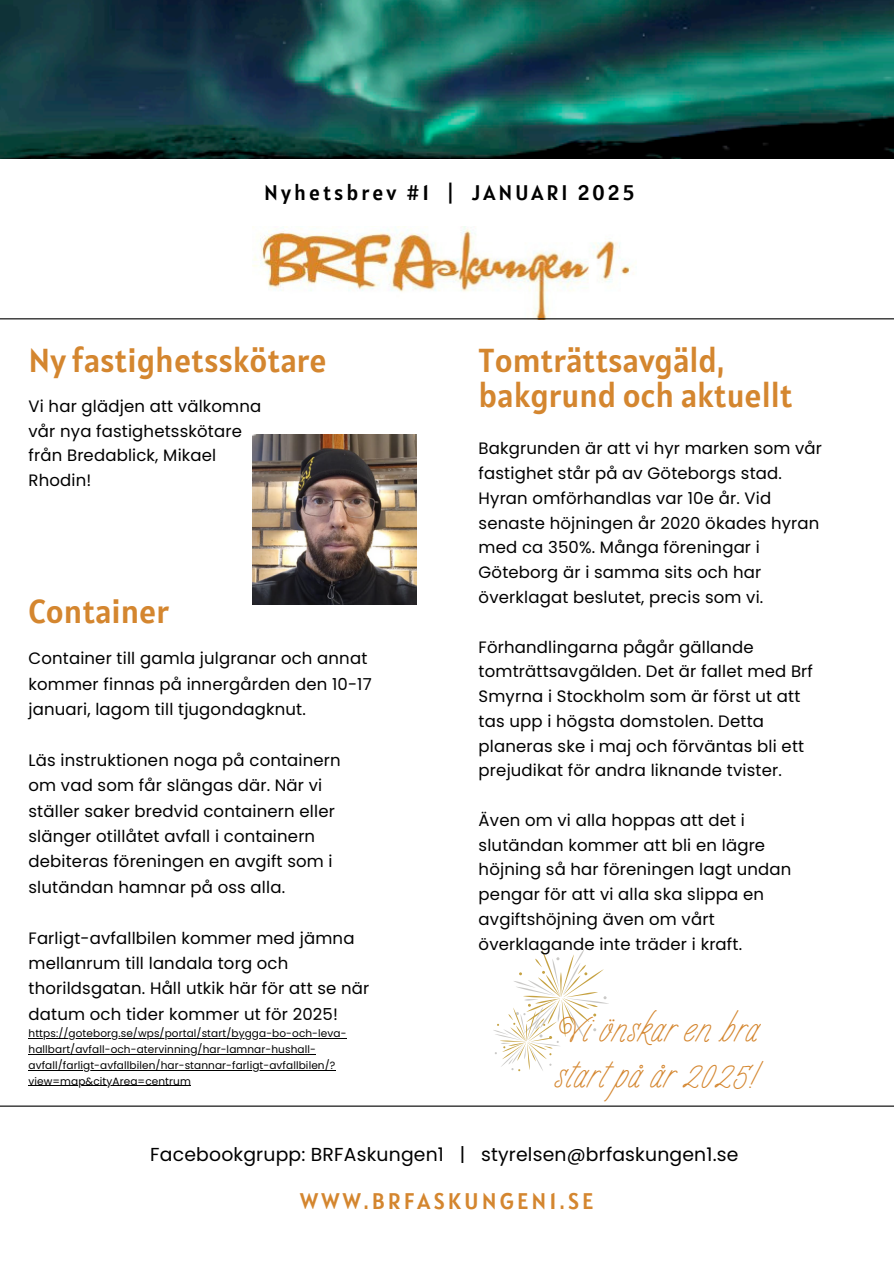
<style>
.page{position:relative;width:894px;height:1264px;background:#fff}
.page>*{position:absolute;margin:0;border:0;box-sizing:border-box;transform-origin:0 0}
.t1{font:33px/34.8px "Alatsi";color:#d4862f}
.t2{font:33px/46.2px "Distillery Script";color:#d4862f}
.t3{font:22.5px "Alatsi";letter-spacing:.14em;color:#d4862f}
.t4{font:21px "Alatsi";letter-spacing:.145em;color:#000}
.t5{font:18.75px "Poppins";letter-spacing:.01em;color:#000}
.t6{font:16.5px/24.8px "Poppins";letter-spacing:.01em;color:#000}
.t7{font:10.5px "Poppins";letter-spacing:.01em;color:#000}
</style>
<div class="page">
<img style="left:252px;top:227px;width:382px;height:91px">
<hr style="left:0;top:318px;width:893px;height:1px;background:#000">
<hr style="left:0;top:1105px;width:893px;height:1px;background:#000">
<img style="left:0;top:0;width:893px;height:158px">
<hr style="left:0;top:158px;width:893px;height:1px;background:#000">
<svg style="left:493px;top:949px;width:115px;height:122px"></svg>
<img style="left:252px;top:435px;width:165px;height:170px">
<hr style="left:29px;top:1038px;width:317px;height:1px;background:#000">
<hr style="left:29px;top:1053px;width:287px;height:1px;background:#000">
<hr style="left:29px;top:1069px;width:306px;height:1px;background:#000">
<hr style="left:29px;top:1085px;width:162px;height:1px;background:#000">
<p class="t4" style="left:264px;top:179px;width:371px">Nyhetsbrev #1 | JANUARI 2025</p>
<p class="t1" style="left:29px;top:343px;width:299px">Ny fastighetsskötare</p>
<h1 class="t6" style="left:29px;top:394px;width:234px">Vi har glädjen att välkomna vår nya fastighetsskötare från Bredablick, Mikael<br>Rhodin!</h1>
<p class="t1" style="left:29px;top:594px;width:142px">Container</p>
<h1 class="t6" style="left:29px;top:646px;width:344px;line-height:25.3px">Container till gamla julgranar och annat kommer finnas på innergården den 10-17 januari, lagom till tjugondagknut.</h1>
<h5 class="t6" style="left:29px;top:747px;width:314px;line-height:25.3px">Läs instruktionen noga på containern om vad som får slängas där. När vi ställer saker bredvid containern eller slänger otillåtet avfall i containern debiteras föreningen en avgift som i slutändan hamnar på oss alla.</h5>
<p class="t6" style="left:29px;top:925px;width:342px;line-height:25.3px">Farligt-avfallbilen kommer med jämna mellanrum till landala torg och thorildsgatan. Håll utkik här för att se när datum och tider kommer ut för 2025!</p>
<h1 class="t7" style="left:29px;top:1026px;width:319px">https://goteborg.se/wps/portal/start/bygga-bo-och-leva-</h1>
<h5 class="t7" style="left:29px;top:1042px;width:289px">hallbart/avfall-och-atervinning/har-lamnar-hushall-</h5>
<h5 class="t7" style="left:29px;top:1057px;width:308px">avfall/farligt-avfallbilen/har-stannar-farligt-avfallbilen/?</h5>
<p class="t7" style="left:29px;top:1073px;width:164px">view=map&amp;cityArea=centrum</p>
<p class="t1" style="left:478px;top:343px;width:315px">Tomträttsavgäld, bakgrund och aktuellt</p>
<h3 class="t6" style="left:478px;top:436px;width:345px">Bakgrunden är att vi hyr marken som vår fastighet står på av Göteborgs stad.<br>Hyran omförhandlas var 10e år. Vid senaste höjningen år 2020 ökades hyran med ca 350%. Många föreningar i Göteborg är i samma sits och har överklagat beslutet, precis som vi.</h3>
<p class="t6" style="left:478px;top:634px;width:336px">Förhandlingarna pågår gällande tomträttsavgälden. Det är fallet med Brf Smyrna i Stockholm som är först ut att tas upp i högsta domstolen. Detta planeras ske i maj och förväntas bli ett prejudikat för andra liknande tvister.</p>
<p class="t6" style="left:478px;top:807px;width:314px">Även om vi alla hoppas att det i slutändan kommer att bli en lägre höjning så har föreningen lagt undan pengar för att vi alla ska slippa en avgiftshöjning även om vårt överklagande inte träder i kraft.</p>
<p class="t2" style="left:554px;top:1006px;width:206px">Vi önskar en bra start på år 2025!</p>
<p class="t5" style="left:150px;top:1140px;width:589px">Facebookgrupp: BRFAskungen1 | styrelsen@brfaskungen1.se</p>
<p class="t3" style="left:300px;top:1186px;width:295px">WWW.BRFASKUNGEN1.SE</p>
</div>
